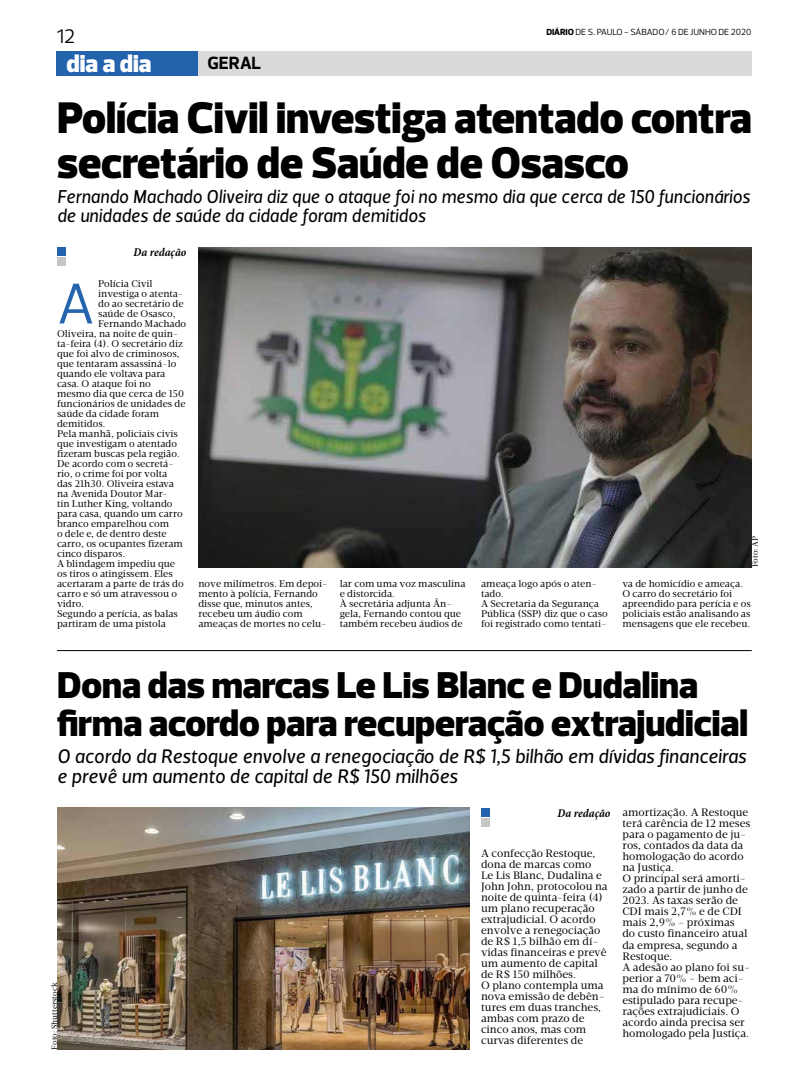
<style>
.page{position:relative;width:794px;height:1078px;background:#fff}
.page>*{position:absolute;margin:0;border:0;box-sizing:border-box;transform-origin:0 0}
.t1{font:58px "Prelo";color:#2565ae}
.t2{font:900 45px/45px "Prelo";color:#000}
.t3{font:900 38px/38px "Prelo";color:#000}
.t4{font:900 25px "Prelo";color:#fff}
.t5{font:italic 20px/20px "Velino Sans";color:#000}
.t6{font:20px "Prelo";color:#000}
.t7{font:italic 19px/19px "Velino Sans";color:#000;scale:.95 1}
.t8{font:700 18px "Prelo";color:#000}
.t9{font:italic 700 condensed 12px "Minion Pro";letter-spacing:-.005em;color:#000}
.t10{font:11px/11px "Velino Text";color:#000}
.t11{font:10px/10px "Velino Text";color:#000}
.t12{font:9px "Prelo";letter-spacing:-.005em;color:#000}
.t13{font:8px "Velino Text";color:#000}
.s1{font-weight:800}
</style>
<div class="page">
<div style="left:148px;top:51px;width:603px;height:24px;background:#dadada"></div>
<div style="left:57px;top:51px;width:141px;height:24px;background:#2363ad"></div>
<div style="left:57px;top:257px;width:8px;height:9px;background:#c6c6c6"></div>
<div style="left:57px;top:247px;width:8px;height:8px;background:#2464ae"></div>
<div style="left:481px;top:818px;width:8px;height:8px;background:#c6c6c6"></div>
<div style="left:481px;top:808px;width:8px;height:8px;background:#2464ae"></div>
<hr style="left:57px;top:650px;width:695px;height:1px;background:#000">
<img style="left:57px;top:807px;width:412px;height:242px">
<img style="left:198px;top:247px;width:554px;height:320px">
<h3 class="t6" style="left:57px;top:24px;width:20px">12</h3>
<h3 class="t4" style="left:67px;top:48px;width:86px">dia a dia</h3>
<h3 class="t8" style="left:207px;top:52px;width:55px">GERAL</h3>
<p class="t12" style="left:546px;top:27px;width:206px"><span class="s1">DIÁRIO</span> DE S. PAULO - SÁBADO/ 6 DE JUNHO DE 2020</p>
<h2 class="t2" style="left:57px;top:96px;width:696px">Polícia Civil investiga atentado contra secretário de Saúde de Osasco</h2>
<h3 class="t7" style="left:57px;top:187px;width:731px">Fernando Machado Oliveira diz que o ataque foi no mesmo dia que cerca de 150 funcionários de unidades de saúde da cidade foram demitidos</h3>
<p class="t9" style="left:133px;top:244px;width:54px">Da redação</p>
<p class="t11" style="left:98px;top:278px;width:56px">Polícia Civil</p>
<p class="t11" style="left:98px;top:288px;width:87px">investiga o atenta-</p>
<p class="t11" style="left:98px;top:298px;width:87px">do ao secretário de</p>
<p class="t11" style="left:98px;top:308px;width:79px">saúde de Osasco,</p>
<p class="t11" style="left:98px;top:318px;width:90px">Fernando Machado</p>
<p class="t11" style="left:57px;top:328px;width:123px">Oliveira, na noite de quin-</p>
<p class="t11" style="left:57px;top:338px;width:127px">ta-feira (4). O secretário diz</p>
<p class="t11" style="left:57px;top:348px;width:124px">que foi alvo de criminosos,</p>
<p class="t11" style="left:57px;top:358px;width:121px">que tentaram assassiná-lo</p>
<p class="t11" style="left:57px;top:368px;width:110px">quando ele voltava para</p>
<p class="t11" style="left:57px;top:378px;width:95px">casa. O ataque foi no</p>
<p class="t11" style="left:57px;top:388px;width:129px">mesmo dia que cerca de 150</p>
<p class="t11" style="left:57px;top:398px;width:130px">funcionários de unidades de</p>
<p class="t11" style="left:57px;top:408px;width:104px">saúde da cidade foram</p>
<p class="t11" style="left:57px;top:418px;width:50px">demitidos.</p>
<p class="t11" style="left:57px;top:428px;width:122px">Pela manhã, policiais civis</p>
<p class="t11" style="left:57px;top:438px;width:122px">que investigam o atentado</p>
<p class="t11" style="left:57px;top:448px;width:124px">fizeram buscas pela região.</p>
<p class="t11" style="left:57px;top:458px;width:118px">De acordo com o secretá-</p>
<p class="t11" style="left:57px;top:468px;width:112px">rio, o crime foi por volta</p>
<p class="t11" style="left:57px;top:478px;width:118px">das 21h30. Oliveira estava</p>
<p class="t11" style="left:57px;top:488px;width:112px">na Avenida Doutor Mar-</p>
<p class="t11" style="left:57px;top:498px;width:117px">tin Luther King, voltando</p>
<p class="t11" style="left:57px;top:508px;width:127px">para casa, quando um carro</p>
<p class="t11" style="left:57px;top:518px;width:114px">branco emparelhou com</p>
<p class="t11" style="left:57px;top:528px;width:111px">o dele e, de dentro deste</p>
<p class="t11" style="left:57px;top:538px;width:127px">carro, os ocupantes fizeram</p>
<p class="t11" style="left:57px;top:548px;width:70px">cinco disparos.</p>
<p class="t11" style="left:57px;top:558px;width:120px">A blindagem impediu que</p>
<p class="t11" style="left:57px;top:568px;width:117px">os tiros o atingissem. Eles</p>
<p class="t11" style="left:57px;top:578px;width:128px">acertaram a parte de trás do</p>
<p class="t11" style="left:57px;top:588px;width:122px">carro e só um atravessou o</p>
<p class="t11" style="left:57px;top:598px;width:29px">vidro.</p>
<p class="t11" style="left:57px;top:608px;width:122px">Segundo a perícia, as balas</p>
<p class="t11" style="left:57px;top:618px;width:111px">partiram de uma pistola</p>
<h1 class="t1" style="left:57px;top:268px;width:39px">A</h1>
<p class="t13" style="left:750px;top:567px;width:33px;rotate:-90deg">Foto: AP</p>
<p class="t11" style="left:198px;top:578px;width:131px">nove milímetros. Em depoi&shy;mento à polícia, Fernando disse que, minutos antes, recebeu um áudio com ameaças de mortes no celu-</p>
<p class="t11" style="left:340px;top:578px;width:127px">lar com uma voz masculina e distorcida.<br>À secretária adjunta Ân&shy;gela, Fernando contou que também recebeu áudios de</p>
<p class="t11" style="left:481px;top:578px;width:128px">ameaça logo após o aten&shy;tado.<br>A Secretaria da Segurança<br>Pública (SSP) diz que o caso foi registrado como tentati-</p>
<p class="t11" style="left:622px;top:578px;width:130px">va de homicídio e ameaça.<br>O carro do secretário foi apreendido para perícia e os policiais estão analisando as mensagens que ele recebeu.</p>
<h3 class="t3" style="left:57px;top:666px;width:692px">Dona das marcas Le Lis Blanc e Dudalina firma acordo para recuperação extrajudicial</h3>
<h3 class="t5" style="left:57px;top:745px;width:690px">O acordo da Restoque envolve a renegociação de R$ 1,5 bilhão em dívidas financeiras e prevê um aumento de capital de R$ 150 milhões</h3>
<p class="t13" style="left:50px;top:1049px;width:69px;rotate:-90deg">Foto: Shutterstock</p>
<p class="t9" style="left:557px;top:804px;width:54px">Da redação</p>
<p class="t10" style="left:481px;top:847px;width:128px">A confecção Restoque, dona de marcas como<br>Le Lis Blanc, Dudalina e<br>John John, protocolou na noite de quinta-feira (4) um plano recuperação extrajudicial. O acordo envolve a renegociação de R$ 1,5 bilhão em dí&shy;vidas financeiras e prevê um aumento de capital de R$ 150 milhões.<br>O plano contempla uma nova emissão de debên&shy;tures em duas tranches, ambas com prazo de cinco anos, mas com curvas diferentes de</p>
<p class="t10" style="left:622px;top:807px;width:129px">amortização. A Restoque terá carência de 12 meses para o pagamento de ju&shy;ros, contados da data da homologação do acordo na Justiça.<br>O principal será amorti&shy;zado a partir de junho de<br>2023. As taxas serão de<br>CDI mais 2,7% e de CDI mais 2,9% - próximas<br>do custo financeiro atual da empresa, segundo a<br>Restoque.<br>A adesão ao plano foi su&shy;perior a 70% - bem aci&shy;ma do mínimo de 60% estipulado para recupe&shy;rações extrajudiciais. O acordo ainda precisa ser homologado pela Justiça.</p>
</div>
